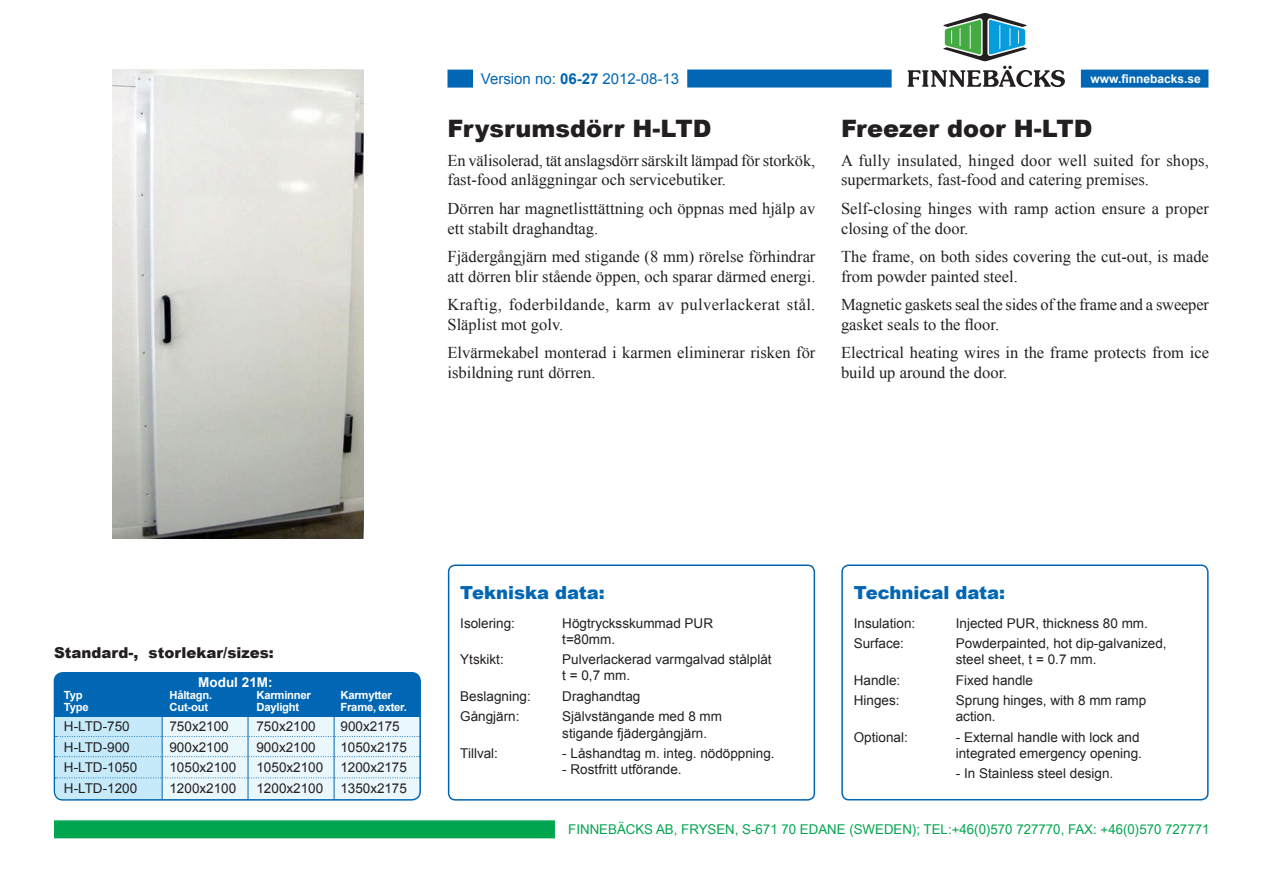
<style>
.page{position:relative;width:1263px;height:893px;background:#fff}
.page>*{position:absolute;margin:0;border:0;box-sizing:border-box;transform-origin:0 0}
.Rubrik{font:900 24px "Arial";color:#231f20}
.Teknisk_data_rubr{font:900 18px "Arial";color:#0166b3}
.Brödtext{font:16.5px/19.8px "Times New Roman";color:#231f20}
.Brödtext-2{font:16.5px/19.8px "Times New Roman";letter-spacing:.02em;color:#231f20}
.Rubrik-2{font:900 15px "Arial";color:#231f20}
.Versiontext{font:15px "Arial";color:#0166b3}
.Teknisk_data_bröd{font:13.5px/16.2px "Arial";color:#231f20}
.Måttruta{font:13.5px "Arial";color:#231f20}
.Grön_text{font:13.5px "Arial Narrow";color:#00a54f;scale:1.2 1}
.Måttruta-2{font:700 13.5px "Arial";color:#fff}
.www_text{font:700 12px "Arial";color:#fff}
.Måttruta-3{font:700 11.25px "Arial";letter-spacing:-.02em;color:#fff}
.s1{font-weight:700}
</style>
<div class="page">
<div style="left:841px;top:564px;width:367px;height:236px;border:2px solid #0166b3;border-radius:7px"></div>
<div style="left:448px;top:564px;width:367px;height:237px;border:2px solid #0166b3;border-radius:7px"></div>
<div style="left:1081px;top:70px;width:127px;height:18px;background:#0166b3"></div>
<div style="left:687px;top:70px;width:205px;height:18px;background:#0166b3"></div>
<div style="left:447px;top:70px;width:26px;height:18px;background:#0166b3"></div>
<div style="left:54px;top:820px;width:501px;height:18px;background:#00a54f"></div>
<div style="left:54px;top:673px;width:366px;height:127px;background:#eaf7fd;border-radius:9px"></div>
<div style="left:54px;top:672px;width:367px;height:129px;border:2px solid #0166b3;border-radius:9px"></div>
<div style="left:55px;top:709px;width:107px;height:80px;background:#c6eafa"></div>
<div style="left:55px;top:774px;width:27px;height:25px;background:#c6eafa;border-radius:8px"></div>
<div style="left:65px;top:774px;width:97px;height:25px;background:#c6eafa"></div>
<div style="left:55px;top:673px;width:365px;height:43px;background:#0166b3;border-radius:9px"></div>
<div style="left:55px;top:694px;width:365px;height:22px;background:#0166b3"></div>
<svg style="left:56px;top:736px;width:364px;height:1px"></svg>
<hr style="left:248px;top:708px;width:1px;height:92px;background:#0166b3">
<hr style="left:334px;top:708px;width:1px;height:91px;background:#0166b3">
<hr style="left:162px;top:709px;width:1px;height:91px;background:#0166b3">
<svg style="left:55px;top:756px;width:365px;height:1px"></svg>
<svg style="left:55px;top:777px;width:365px;height:1px"></svg>
<img style="left:112px;top:70px;width:252px;height:468px">
<svg style="left:907px;top:13px;width:158px;height:74px"></svg>
<p class="Versiontext" style="left:481px;top:69px;width:200px">Version no: <span class="s1">06-27</span> 2012-08-13</p>
<p class="www_text" style="left:1090px;top:70px;width:112px">www.finnebacks.se</p>
<p class="Rubrik" style="left:447px;top:115px;width:265px">Frysrumsdörr H-LTD</p>
<p class="Brödtext" style="left:447px;top:150px;width:369px">En välisolerad, tät anslagsdörr särskilt lämpad för storkök, fast-food anläggningar och servicebutiker.</p>
<p class="Brödtext" style="left:447px;top:198px;width:369px">Dörren har magnetlisttättning och öppnas med hjälp av ett stabilt draghandtag.</p>
<p class="Brödtext" style="left:447px;top:246px;width:369px">Fjädergångjärn med stigande (8 mm) rörelse förhindrar att dörren blir stående öppen, och sparar därmed energi.</p>
<p class="Brödtext-2" style="left:447px;top:294px;width:369px">Kraftig, foderbildande, karm av pulverlackerat stål.<br>Släplist mot golv.</p>
<p class="Brödtext" style="left:447px;top:342px;width:369px">Elvärmekabel monterad i karmen eliminerar risken för isbildning runt dörren.</p>
<p class="Rubrik" style="left:841px;top:115px;width:253px">Freezer door H-LTD</p>
<p class="Brödtext" style="left:841px;top:150px;width:369px">A fully insulated, hinged door well suited for shops, supermarkets, fast-food and catering premises.</p>
<p class="Brödtext" style="left:841px;top:198px;width:370px">Self-closing hinges with ramp action ensure a proper closing of the door.</p>
<p class="Brödtext" style="left:841px;top:246px;width:369px">The frame, on both sides covering the cut-out, is made from powder painted steel.</p>
<p class="Brödtext" style="left:841px;top:294px;width:369px">Magnetic gaskets seal the sides of the frame and a sweeper gasket seals to the floor.</p>
<p class="Brödtext" style="left:841px;top:342px;width:369px">Electrical heating wires in the frame protects from ice build up around the door.</p>
<p class="Rubrik-2" style="left:54px;top:645px;width:221px">Standard-, storlekar/sizes:</p>
<p class="Måttruta-2" style="left:198px;top:673px;width:76px">Modul 21M:</p>
<p class="Måttruta-3" style="left:64px;top:687px;width:20px">Typ</p>
<p class="Måttruta-3" style="left:169px;top:687px;width:44px">Håltagn.</p>
<p class="Måttruta-3" style="left:256px;top:687px;width:56px">Karminner</p>
<p class="Måttruta-3" style="left:340px;top:687px;width:53px">Karmytter</p>
<p class="Måttruta-3" style="left:64px;top:699px;width:26px">Type</p>
<p class="Måttruta-3" style="left:169px;top:699px;width:40px">Cut-out</p>
<p class="Måttruta-3" style="left:256px;top:699px;width:44px">Daylight</p>
<p class="Måttruta-3" style="left:340px;top:699px;width:68px">Frame, exter.</p>
<p class="Måttruta" style="left:64px;top:718px;width:67px">H-LTD-750</p>
<p class="Måttruta" style="left:169px;top:718px;width:61px">750x2100</p>
<p class="Måttruta" style="left:256px;top:718px;width:61px">750x2100</p>
<p class="Måttruta" style="left:340px;top:718px;width:61px">900x2175</p>
<p class="Måttruta" style="left:64px;top:738px;width:67px">H-LTD-900</p>
<p class="Måttruta" style="left:169px;top:738px;width:61px">900x2100</p>
<p class="Måttruta" style="left:256px;top:738px;width:61px">900x2100</p>
<p class="Måttruta" style="left:340px;top:738px;width:68px">1050x2175</p>
<p class="Måttruta" style="left:64px;top:759px;width:75px">H-LTD-1050</p>
<p class="Måttruta" style="left:169px;top:759px;width:68px">1050x2100</p>
<p class="Måttruta" style="left:256px;top:759px;width:68px">1050x2100</p>
<p class="Måttruta" style="left:340px;top:759px;width:68px">1200x2175</p>
<p class="Måttruta" style="left:64px;top:779px;width:75px">H-LTD-1200</p>
<p class="Måttruta" style="left:169px;top:779px;width:68px">1200x2100</p>
<p class="Måttruta" style="left:256px;top:779px;width:68px">1200x2100</p>
<p class="Måttruta" style="left:340px;top:779px;width:68px">1350x2175</p>
<p class="Teknisk_data_rubr" style="left:460px;top:582px;width:146px">Tekniska data:</p>
<p class="Teknisk_data_bröd" style="left:460px;top:615px;width:56px">Isolering:</p>
<p class="Teknisk_data_bröd" style="left:562px;top:615px;width:152px">Högtrycksskummad PUR t=80mm.</p>
<p class="Teknisk_data_bröd" style="left:460px;top:652px;width:45px">Ytskikt:</p>
<p class="Teknisk_data_bröd" style="left:562px;top:652px;width:211px">Pulverlackerad varmgalvad stålplåt t = 0,7 mm.</p>
<p class="Teknisk_data_bröd" style="left:460px;top:688px;width:72px">Beslagning:</p>
<p class="Teknisk_data_bröd" style="left:562px;top:688px;width:80px">Draghandtag</p>
<p class="Teknisk_data_bröd" style="left:460px;top:709px;width:61px">Gångjärn:</p>
<p class="Teknisk_data_bröd" style="left:562px;top:709px;width:161px">Självstängande med 8 mm stigande fjädergångjärn.</p>
<p class="Teknisk_data_bröd" style="left:460px;top:745px;width:39px">Tillval:</p>
<p class="Teknisk_data_bröd" style="left:562px;top:745px;width:214px">- Låshandtag m. integ. nödöppning.</p>
<p class="Teknisk_data_bröd" style="left:562px;top:761px;width:121px">- Rostfritt utförande.</p>
<p class="Teknisk_data_rubr" style="left:854px;top:582px;width:153px">Technical data:</p>
<p class="Teknisk_data_bröd" style="left:854px;top:615px;width:63px">Insulation:</p>
<p class="Teknisk_data_bröd" style="left:956px;top:615px;width:194px">Injected PUR, thickness 80 mm.</p>
<p class="Teknisk_data_bröd" style="left:854px;top:635px;width:52px">Surface:</p>
<p class="Teknisk_data_bröd" style="left:956px;top:635px;width:212px">Powderpainted, hot dip-galvanized, steel sheet, t = 0.7 mm.</p>
<p class="Teknisk_data_bröd" style="left:854px;top:672px;width:48px">Handle:</p>
<p class="Teknisk_data_bröd" style="left:956px;top:672px;width:79px">Fixed handle</p>
<p class="Teknisk_data_bröd" style="left:854px;top:692px;width:47px">Hinges:</p>
<p class="Teknisk_data_bröd" style="left:956px;top:692px;width:192px">Sprung hinges, with 8 mm ramp action.</p>
<p class="Teknisk_data_bröd" style="left:854px;top:729px;width:56px">Optional:</p>
<p class="Teknisk_data_bröd" style="left:956px;top:729px;width:188px">- External handle with lock and integrated emergency opening.</p>
<p class="Teknisk_data_bröd" style="left:956px;top:766px;width:159px">- In Stainless steel design.</p>
<p class="Grön_text" style="left:568px;top:819px;width:536px">FINNEBÄCKS AB, FRYSEN, S-671 70 EDANE (SWEDEN); TEL:+46(0)570 727770, FAX: +46(0)570 727771</p>
</div>
